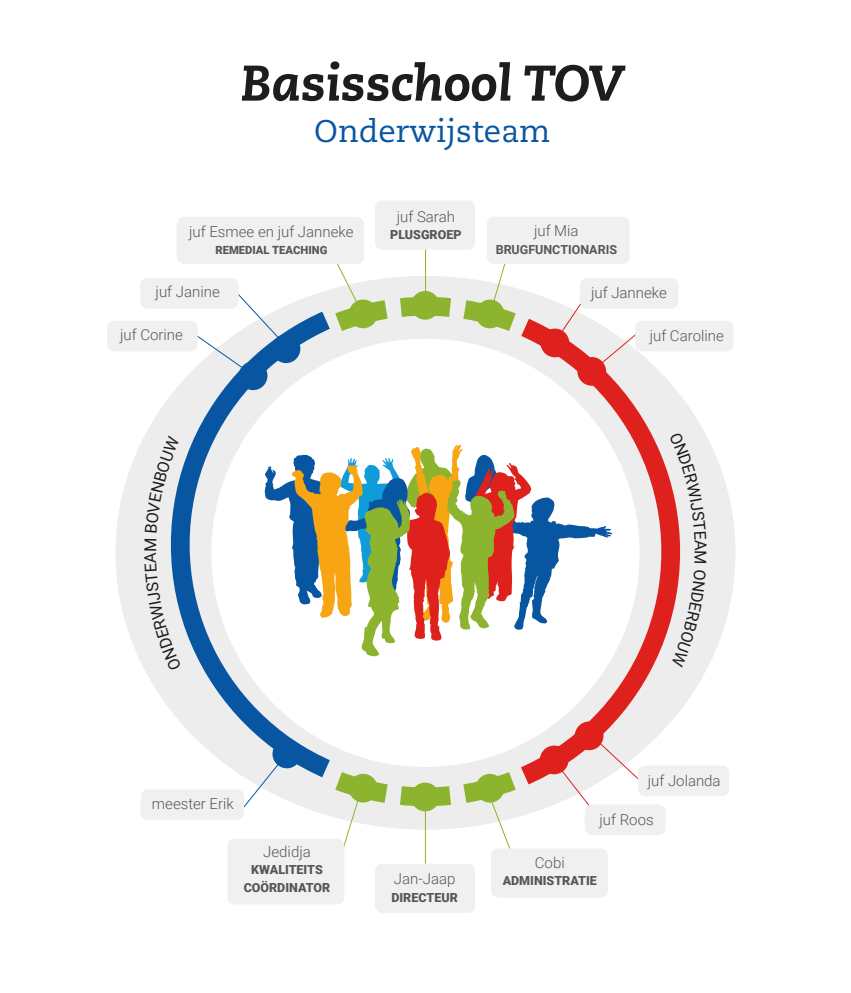
<style>
.page{position:relative;width:851px;height:993px;background:#fff}
.page>*{position:absolute;margin:0;border:0;box-sizing:border-box;transform-origin:0 0}
.t1{font:italic 800 50px "Caecilia";color:#1d1d1b}
.t2{font:31.25px "Caecilia";color:#0856a2}
.t3{font:300 15px "Roboto";color:#575756}
.t4{font:900 12.5px/17.5px "Roboto";color:#575756;text-align:center}
.t5{font:700 12.5px "Roboto";color:#575756}
.t6{font:900 11.25px "Roboto";color:#575756}
</style>
<div class="page">
<div style="left:115px;top:276px;width:620px;height:553px;border:62px solid #ededed;border-radius:50%"></div>
<svg style="left:544px;top:297px;width:136px;height:508px"></svg>
<svg style="left:171px;top:297px;width:135px;height:501px"></svg>
<svg style="left:306px;top:264px;width:238px;height:582px"></svg>
<div style="left:349px;top:299px;width:28px;height:29px;background:#8cb42e;border-radius:50%"></div>
<div style="left:411px;top:291px;width:28px;height:28px;background:#8cb42e;border-radius:50%"></div>
<div style="left:475px;top:299px;width:29px;height:29px;background:#8cb42e;border-radius:50%"></div>
<div style="left:349px;top:773px;width:28px;height:29px;background:#8cb42e;border-radius:50%"></div>
<div style="left:411px;top:782px;width:28px;height:29px;background:#8cb42e;border-radius:50%"></div>
<div style="left:475px;top:773px;width:29px;height:29px;background:#8cb42e;border-radius:50%"></div>
<div style="left:540px;top:328px;width:29px;height:29px;background:#df211e;border-radius:50%"></div>
<div style="left:271px;top:334px;width:29px;height:29px;background:#0856a2;border-radius:50%"></div>
<div style="left:239px;top:361px;width:28px;height:29px;background:#0856a2;border-radius:50%"></div>
<div style="left:272px;top:739px;width:29px;height:29px;background:#0856a2;border-radius:50%"></div>
<div style="left:577px;top:357px;width:29px;height:28px;background:#df211e;border-radius:50%"></div>
<div style="left:539px;top:745px;width:29px;height:29px;background:#df211e;border-radius:50%"></div>
<div style="left:574px;top:721px;width:29px;height:29px;background:#df211e;border-radius:50%"></div>
<svg style="left:336px;top:264px;width:26px;height:47px"></svg>
<hr style="left:425px;top:247px;width:1px;height:53px;background:#8cb42e">
<svg style="left:490px;top:264px;width:15px;height:48px"></svg>
<svg style="left:195px;top:293px;width:92px;height:81px"></svg>
<svg style="left:558px;top:298px;width:27px;height:38px"></svg>
<svg style="left:598px;top:330px;width:42px;height:36px"></svg>
<svg style="left:559px;top:737px;width:87px;height:68px"></svg>
<svg style="left:488px;top:794px;width:26px;height:54px"></svg>
<hr style="left:425px;top:803px;width:1px;height:60px;background:#8cb42e">
<svg style="left:339px;top:791px;width:22px;height:57px"></svg>
<svg style="left:241px;top:755px;width:44px;height:53px"></svg>
<div style="left:487px;top:217px;width:142px;height:47px;background:#f0f0f0;border-radius:7px"></div>
<div style="left:177px;top:217px;width:187px;height:47px;background:#f0f0f0;border-radius:7px"></div>
<div style="left:580px;top:278px;width:98px;height:30px;background:#f0f0f0;border-radius:7px"></div>
<div style="left:140px;top:278px;width:98px;height:30px;background:#f0f0f0;border-radius:7px"></div>
<div style="left:635px;top:321px;width:98px;height:30px;background:#f0f0f0;border-radius:7px"></div>
<div style="left:107px;top:321px;width:90px;height:30px;background:#f0f0f0;border-radius:7px"></div>
<div style="left:375px;top:200px;width:100px;height:49px;background:#f0f0f0;border-radius:7px"></div>
<div style="left:141px;top:789px;width:103px;height:30px;background:#f0f0f0;border-radius:7px"></div>
<div style="left:584px;top:804px;width:81px;height:30px;background:#f0f0f0;border-radius:7px"></div>
<div style="left:638px;top:765px;width:91px;height:30px;background:#f0f0f0;border-radius:7px"></div>
<div style="left:375px;top:863px;width:100px;height:49px;background:#f0f0f0;border-radius:7px"></div>
<div style="left:491px;top:848px;width:117px;height:49px;background:#f0f0f0;border-radius:7px"></div>
<div style="left:227px;top:838px;width:117px;height:66px;background:#f0f0f0;border-radius:7px"></div>
<svg style="left:669px;top:431px;width:37px;height:132px;background:#ebd0d0"></svg>
<svg style="left:671px;top:569px;width:35px;height:98px;background:#ebdddd"></svg>
<svg style="left:144px;top:539px;width:37px;height:132px;background:#d3dce4"></svg>
<svg style="left:145px;top:435px;width:34px;height:98px;background:#dbe1e7"></svg>
<h1 class="t1" style="left:241px;top:53px;width:384px">Basisschool TOV</h1>
<h2 class="t2" style="left:314px;top:113px;width:238px">Onderwijsteam</h2>
<p class="t3" style="left:396px;top:206px;width:60px">juf Sarah</p>
<p class="t4" style="left:390px;top:225px;width:73px">PLUSGROEP</p>
<p class="t3" style="left:534px;top:220px;width:46px">juf Mia</p>
<p class="t5" style="left:495px;top:240px;width:123px">BRUGFUNCTIONARIS</p>
<p class="t3" style="left:189px;top:221px;width:166px">juf Esmee en juf Janneke</p>
<p class="t6" style="left:215px;top:242px;width:113px">REMEDIAL TEACHING</p>
<p class="t3" style="left:156px;top:281px;width:66px">juf Janine</p>
<p class="t3" style="left:591px;top:282px;width:77px">juf Janneke</p>
<p class="t3" style="left:120px;top:324px;width:64px">juf Corine</p>
<p class="t3" style="left:649px;top:325px;width:76px">juf Caroline</p>
<p class="t3" style="left:152px;top:792px;width:83px">meester Erik</p>
<p class="t3" style="left:263px;top:840px;width:49px">Jedidja</p>
<p class="t4" style="left:244px;top:860px;width:88px">KWALITEITS<br>COÖRDINATOR</p>
<p class="t3" style="left:394px;top:868px;width:63px">Jan-Jaap</p>
<p class="t4" style="left:391px;top:888px;width:68px">DIRECTEUR</p>
<p class="t3" style="left:647px;top:770px;width:74px">juf Jolanda</p>
<p class="t3" style="left:599px;top:809px;width:56px">juf Roos</p>
<p class="t3" style="left:535px;top:851px;width:31px">Cobi</p>
<p class="t4" style="left:502px;top:871px;width:96px">ADMINISTRATIE</p>
</div>
